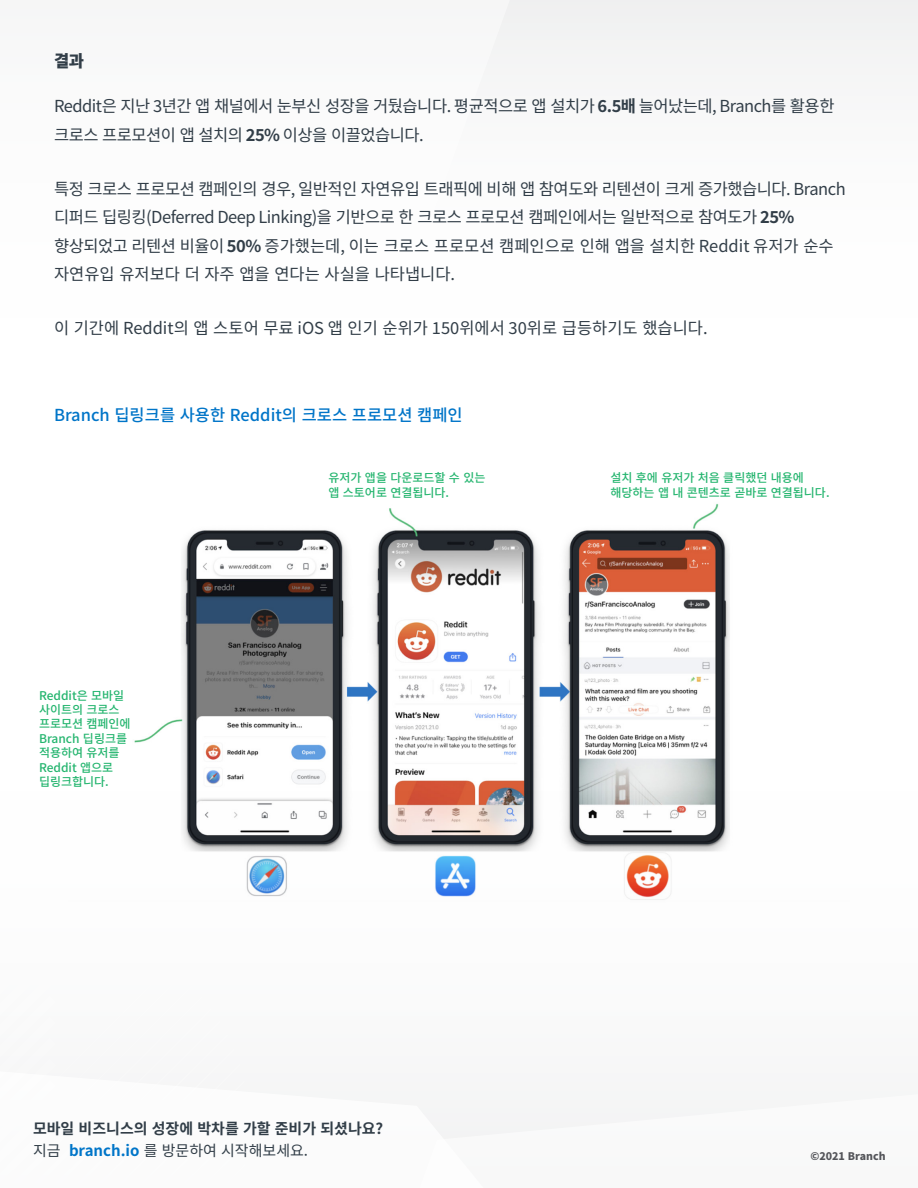
<style>
.page{position:relative;width:918px;height:1188px;background:#fff}
.page>*{position:absolute;margin:0;border:0;box-sizing:border-box;transform-origin:0 0}
.t1{font:16.5px/28.5px "Noto Sans CJ Kkr";letter-spacing:-.03em;color:#323e48}
.t2{font:16.5px "Noto Sans CJ Kkr";color:#323e48}
.t3{font:500 16.5px "Noto Sans CJ Kkr";color:#0075c8}
.t4{font:900 16.5px "Noto Sans CJ Kkr";color:#323e48}
.t5{font:700 15px/22.5px "Noto Sans CJ Kkr";color:#323e48}
.t6{font:500 12px/14.4px "Noto Sans CJ Kkr";color:#25b56f}
.t7{font:900 10.5px "Noto Sans CJ Kkr";color:#54555a}
.s1{font-weight:700}
.s2{font-weight:400}
.s3{color:#0075c8}
</style>
<div class="page">
<div style="left:526px;top:0;width:392px;height:68px;background:#f2f2f3"></div>
<div style="left:486px;top:0;width:40px;height:68px;background:#f3f4f4"></div>
<div style="left:419px;top:1108px;width:345px;height:31px;background:#f4f5f5"></div>
<img style="left:134px;top:503px;width:596px;height:397px">
<p class="t4" style="left:54px;top:52px;width:31px">결과</p>
<p class="t1" style="left:54px;top:92px;width:782px">Reddit은 지난 3년간 앱 채널에서 눈부신 성장을 거뒀습니다. 평균적으로 앱 설치가 <span class="s1">6.5배</span> 늘어났는데, Branch를 활용한 크로스 프로모션이 앱 설치의 <span class="s1">25%</span> 이상을 이끌었습니다.</p>
<p class="t1" style="left:54px;top:175px;width:793px">특정 크로스 프로모션 캠페인의 경우, 일반적인 자연유입 트래픽에 비해 앱 참여도와 리텐션이 크게 증가했습니다. Branch 디퍼드 딥링킹(Deferred Deep Linking)을 기반으로 한 크로스 프로모션 캠페인에서는 일반적으로 참여도가 <span class="s1">25% </span>향상되었고 리텐션 비율이 <span class="s1">50%</span> 증가했는데, 이는 크로스 프로모션 캠페인으로 인해 앱을 설치한 Reddit 유저가 순수 자연유입 유저보다 더 자주 앱을 연다는 사실을 나타냅니다.</p>
<p class="t2" style="left:54px;top:319px;width:655px">이 기간에 Reddit의 앱 스토어 무료 iOS 앱 인기 순위가 150위에서 30위로 급등하기도 했습니다.</p>
<p class="t3" style="left:54px;top:406px;width:410px">Branch 딥링크를 사용한 Reddit의 크로스 프로모션 캠페인</p>
<p class="t6" style="left:39px;top:688px;width:93px">Reddit은 모바일 사이트의 크로스 프로모션 캠페인에<br>Branch 딥링크를 적용하여 유저를<br>Reddit 앱으로 딥링크합니다.</p>
<p class="t6" style="left:328px;top:471px;width:158px">유저가 앱을 다운로드할 수 있는 앱 스토어로 연결됩니다.</p>
<p class="t6" style="left:610px;top:471px;width:221px">설치 후에 유저가 처음 클릭했던 내용에 해당하는 앱 내 콘텐츠로 곧바로 연결됩니다.</p>
<p class="t5" style="left:33px;top:1117px;width:352px">모바일 비즈니스의 성장에 박차를 가할 준비가 되셨나요? <span class="s2">지금</span> <span class="s3">branch.io</span> <span class="s2">를 방문하여 시작해보세요.</span></p>
<p class="t7" style="left:810px;top:1150px;width:77px">©2021 Branch</p>
</div>
